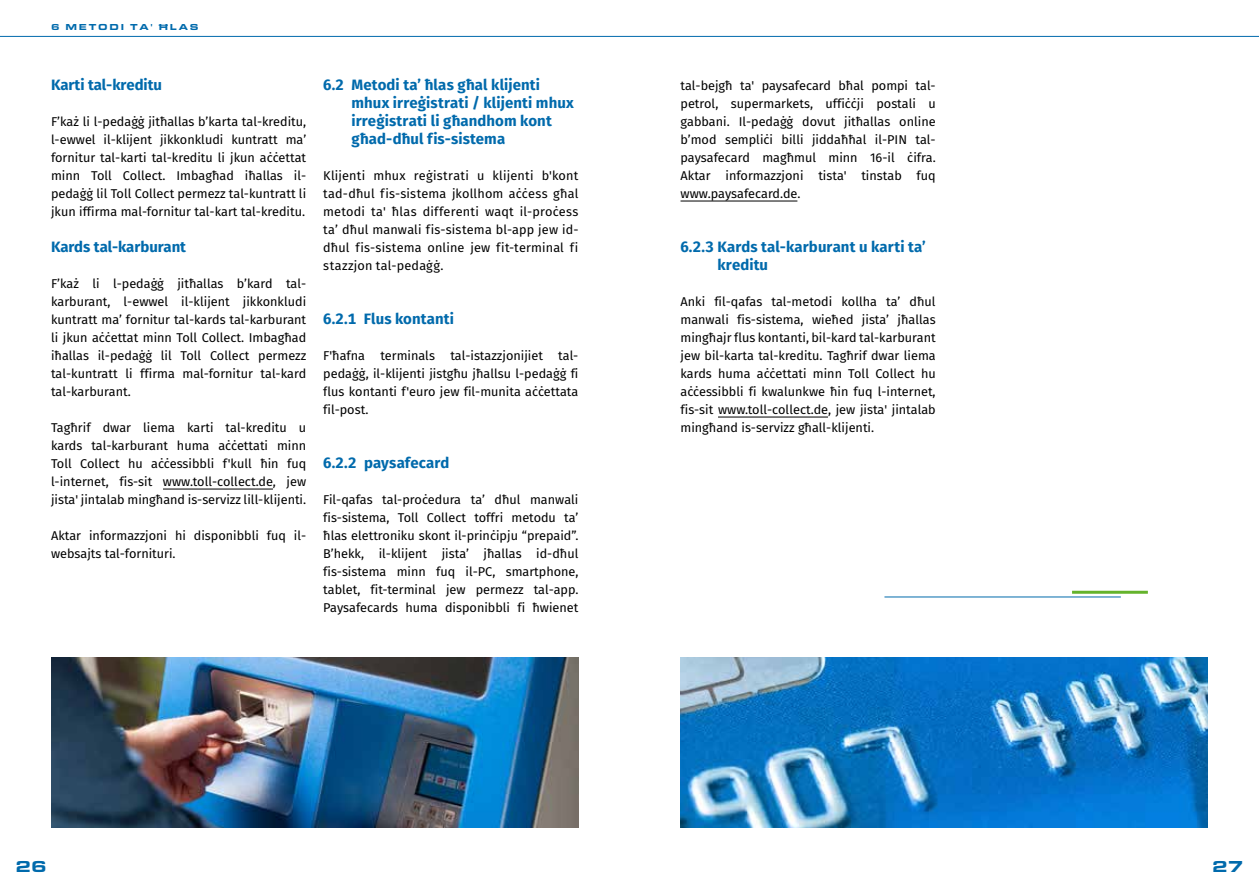
<style>
.page{position:relative;width:1259px;height:893px;background:#fff}
.page>*{position:absolute;margin:0;border:0;box-sizing:border-box;transform-origin:0 0}
.t1{font:900 16.5px "Eurostile OT Ext";color:#006aac}
.t2{font:700 15px/18px "Fira Sans";letter-spacing:.005em;color:#006aac}
.t3{font:12.75px/18px "Fira Sans";color:#000;text-align:justify}
.t4{font:900 9px "Eurostile OT Ext";letter-spacing:.2em;color:#006aac}
</style>
<div class="page">
<hr style="left:163px;top:489px;width:110px;height:1px;background:#000">
<hr style="left:680px;top:201px;width:117px;height:1px;background:#000">
<hr style="left:718px;top:417px;width:110px;height:1px;background:#000">
<img style="left:51px;top:657px;width:527px;height:171px">
<img style="left:680px;top:657px;width:528px;height:171px">
<hr style="left:0;top:36px;width:1259px;height:1px;background:#006aac">
<hr style="left:884px;top:597px;width:236px;height:1px;background:#006aac">
<hr style="left:1072px;top:591px;width:76px;height:3px;background:#64b32c">
<p class="t4" style="left:51px;top:22px;width:149px">6 METODI TA' ĦLAS</p>
<p class="t2" style="left:51px;top:75px;width:113px">Karti tal-kreditu</p>
<p class="t3" style="left:51px;top:112px;width:257px">F’każ li l-pedaġġ jitħallas b’karta tal-kreditu, l-ewwel il-klijent jikkonkludi kuntratt ma’ fornitur tal-karti tal-kreditu li jkun aċċettat minn Toll Collect. Imbagħad iħallas il&shy;pedaġġ lil Toll Collect permezz tal-kuntratt li jkun iffirma mal-fornitur tal-kart tal-kreditu.</p>
<p class="t2" style="left:51px;top:237px;width:137px">Kards tal-karburant</p>
<p class="t3" style="left:51px;top:274px;width:257px">F’każ li l-pedaġġ jitħallas b’kard tal&shy;karburant, l-ewwel il-klijent jikkonkludi kuntratt ma’ fornitur tal-kards tal-karburant li jkun aċċettat minn Toll Collect. Imbagħad iħallas il-pedaġġ lil Toll Collect permezz tal-kuntratt li ffirma mal-fornitur tal-kard tal-karburant.</p>
<p class="t3" style="left:51px;top:418px;width:257px">Tagħrif dwar liema karti tal-kreditu u kards tal-karburant huma aċċettati minn Toll Collect hu aċċessibbli f'kull ħin fuq l-internet, fis-sit www.toll-collect.de, jew jista' jintalab mingħand is-servizz lill-klijenti.</p>
<p class="t3" style="left:51px;top:526px;width:257px">Aktar informazzjoni hi disponibbli fuq il&shy;websajts tal-fornituri.</p>
<p class="t2" style="left:351px;top:75px;width:224px;text-indent:-28px">6.2 Metodi ta’ ħlas għal klijenti mhux irreġistrati / klijenti mhux irreġistrati li għandhom kont għad-dħul fis-sistema</p>
<p class="t3" style="left:323px;top:166px;width:257px">Klijenti mhux reġistrati u klijenti b'kont tad-dħul fis-sistema jkollhom aċċess għal metodi ta' ħlas differenti waqt il-proċess ta’ dħul manwali fis-sistema bl-app jew id&shy;dħul fis-sistema online jew fit-terminal fi stazzjon tal-pedaġġ.</p>
<p class="t2" style="left:323px;top:309px;width:132px">6.2.1 Flus kontanti</p>
<p class="t3" style="left:323px;top:346px;width:257px">F'ħafna terminals tal-istazzjonijiet tal&shy;pedaġġ, il-klijenti jistgħu jħallsu l-pedaġġ fi flus kontanti f'euro jew fil-munita aċċettata fil-post.</p>
<p class="t2" style="left:323px;top:453px;width:128px">6.2.2 paysafecard</p>
<p class="t3" style="left:323px;top:490px;width:257px">Fil-qafas tal-proċedura ta’ dħul manwali fis-sistema, Toll Collect toffri metodu ta’ ħlas elettroniku skont il-prinċipju “prepaid”.<br>B’hekk, il-klijent jista’ jħallas id-dħul fis-sistema minn fuq il-PC, smartphone, tablet, fit-terminal jew permezz tal-app.<br>Paysafecards huma disponibbli fi ħwienet</p>
<p class="t3" style="left:680px;top:76px;width:257px">tal-bejgħ ta' paysafecard bħal pompi tal&shy;petrol, supermarkets, uffiċċji postali u gabbani. Il-pedaġġ dovut jitħallas online b’mod sempliċi billi jiddaħħal il-PIN tal&shy;paysafecard magħmul minn 16-il ċifra.<br>Aktar informazzjoni tista' tinstab fuq www.paysafecard.de.</p>
<p class="t2" style="left:717px;top:237px;width:210px;text-indent:-37px">6.2.3 Kards tal-karburant u karti ta’ kreditu</p>
<p class="t3" style="left:680px;top:292px;width:257px">Anki fil-qafas tal-metodi kollha ta’ dħul manwali fis-sistema, wieħed jista’ jħallas mingħajr flus kontanti, bil-kard tal-karburant jew bil-karta tal-kreditu. Tagħrif dwar liema kards huma aċċettati minn Toll Collect hu aċċessibbli fi kwalunkwe ħin fuq l-internet, fis-sit www.toll-collect.de, jew jista' jintalab mingħand is-servizz għall-klijenti.</p>
<p class="t1" style="left:15px;top:857px;width:33px">26</p>
<p class="t1" style="left:1212px;top:857px;width:33px">27</p>
</div>
